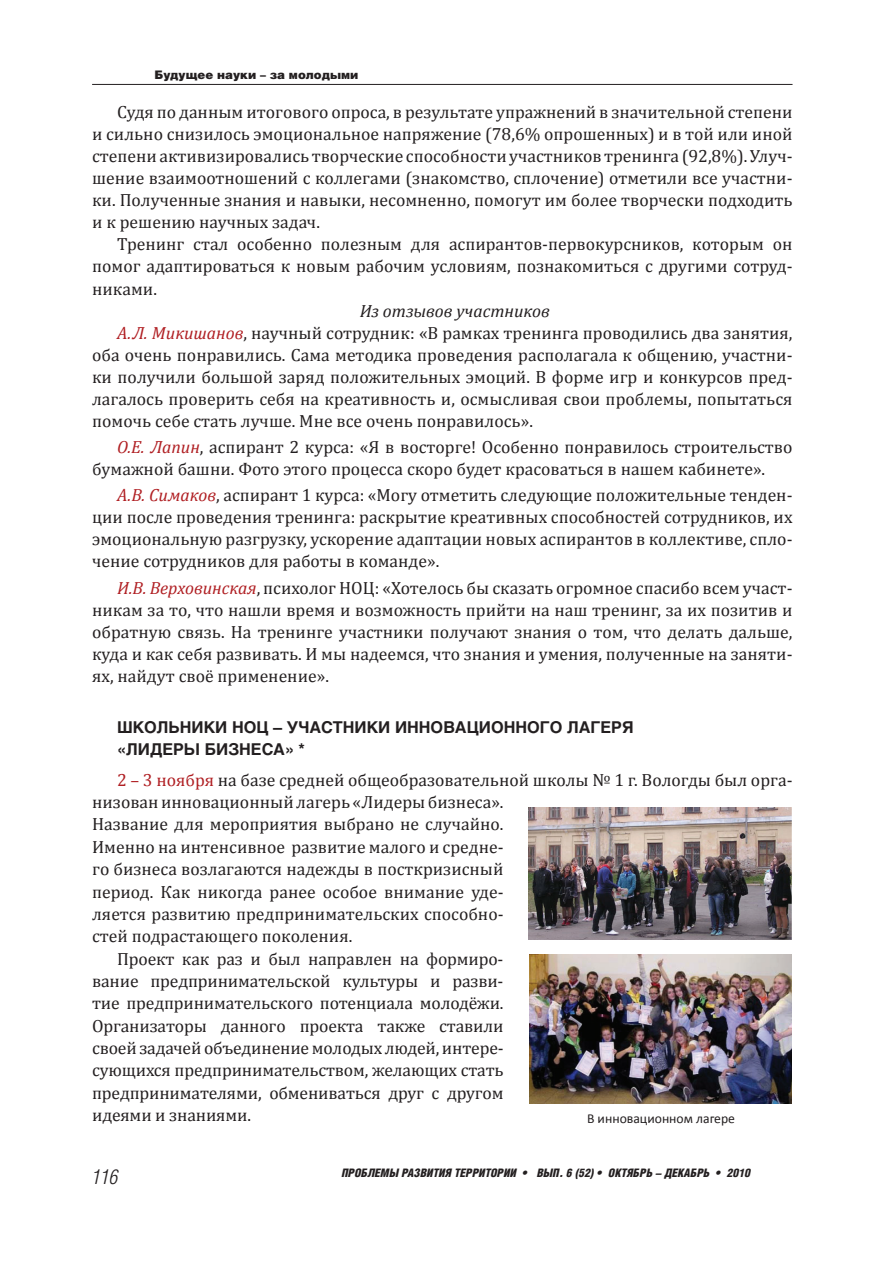
<style>
.page{position:relative;width:893px;height:1263px;background:#fff}
.page>*{position:absolute;margin:0;border:0;box-sizing:border-box;transform-origin:0 0}
.t1{font:italic 300 20.55px "Helios Cond";color:#231f20}
.t2{font:17.7px/22px "Cambria";color:#231f20;text-align:justify}
.t3{font:italic 17.7px "Cambria";color:#231f20}
.t4{font:700 16.2px/22px "Helios";color:#231f20}
.t5{font:13.65px "Calibri";color:#231f20}
.t6{font:italic 900 11.7px "Helios Cond";color:#231f20}
.t7{font:900 11.7px "Helios";color:#231f20}
.s1{font-style:italic;color:#b01f23}
.s2{color:#b01f23}
</style>
<div class="page">
<hr style="left:92px;top:84px;width:700px;height:1px;background:#231f20">
<img style="left:528px;top:808px;width:263px;height:132px">
<img style="left:529px;top:954px;width:262px;height:150px">
<p class="t7" style="left:155px;top:68px;width:205px">Будущее науки – за молодыми</p>
<p class="t2" style="left:92px;top:101px;width:702px;text-indent:25px">Судя по данным итогового опроса, в результате упражнений в значительной степени и сильно снизилось эмоциональное напряжение (78,6% опрошенных) и в той или иной степени активизировались творческие способности участников тренинга (92,8%). Улуч&shy;шение взаимоотношений с коллегами (знакомство, сплочение) отметили все участни&shy;ки. Полученные знания и навыки, несомненно, помогут им более творчески подходить и к решению научных задач.</p>
<p class="t2" style="left:92px;top:233px;width:702px;text-indent:25px">Тренинг стал особенно полезным для аспирантов-первокурсников, которым он помог адаптироваться к новым рабочим условиям, познакомиться с другими сотруд&shy;никами.</p>
<p class="t3" style="left:359px;top:300px;width:192px">Из отзывов участников</p>
<p class="t2" style="left:117px;top:321px;width:677px"><span class="s1">А.Л. Микишанов</span>, научный сотрудник: «В рамках тренинга проводились два занятия,</p>
<p class="t2" style="left:92px;top:343px;width:702px">оба очень понравились. Сама методика проведения располагала к общению, участни-</p>
<p class="t2" style="left:92px;top:365px;width:702px">ки получили большой заряд положительных эмоций. В форме игр и конкурсов пред-</p>
<p class="t2" style="left:92px;top:387px;width:702px">лагалось проверить себя на креативность и, осмысливая свои проблемы, попытаться</p>
<p class="t2" style="left:92px;top:409px;width:442px">помочь себе стать лучше. Мне все очень понравилось».</p>
<p class="t2" style="left:92px;top:436px;width:702px;text-indent:25px"><span class="s1">О.Е. Лапин</span>, аспирант 2 курса: «Я в восторге! Особенно понравилось строительство бумажной башни. Фото этого процесса скоро будет красоваться в нашем кабинете».</p>
<p class="t2" style="left:92px;top:484px;width:702px;text-indent:25px"><span class="s1">А.В. Симаков</span>, аспирант 1 курса: «Могу отметить следующие положительные тенден&shy;ции после проведения тренинга: раскрытие креативных способностей сотрудников, их эмоциональную разгрузку, ускорение адаптации новых аспирантов в коллективе, спло&shy;чение сотрудников для работы в команде».</p>
<p class="t2" style="left:92px;top:576px;width:702px;text-indent:25px"><span class="s1">И.В. Верховинская</span>, психолог НОЦ: «Хотелось бы сказать огромное спасибо всем участ&shy;никам за то, что нашли время и возможность прийти на наш тренинг, за их позитив и обратную связь. На тренинге участники получают знания о том, что делать дальше, куда и как себя развивать. И мы надеемся, что знания и умения, полученные на заняти&shy;ях, найдут своё применение».</p>
<p class="t4" style="left:117px;top:716px;width:518px">ШКОЛЬНИКИ НОЦ – УЧАСТНИКИ ИННОВАЦИОННОГО ЛАГЕРЯ «ЛИДЕРЫ БИЗНЕСА» *</p>
<p class="t2" style="left:117px;top:768px;width:677px"><span class="s2">2 – 3 ноября</span> на базе средней общеобразовательной школы № 1 г. Вологды был орга-</p>
<p class="t2" style="left:92px;top:791px;width:413px">низован инновационный лагерь «Лидеры бизнеса».</p>
<p class="t2" style="left:92px;top:813px;width:413px">Название для мероприятия выбрано не случайно.</p>
<p class="t2" style="left:92px;top:835px;width:413px">Именно на интенсивное развитие малого и средне-</p>
<p class="t2" style="left:92px;top:858px;width:413px">го бизнеса возлагаются надежды в посткризисный</p>
<p class="t2" style="left:92px;top:880px;width:413px">период. Как никогда ранее особое внимание уде-</p>
<p class="t2" style="left:92px;top:902px;width:413px">ляется развитию предпринимательских способно-</p>
<p class="t2" style="left:92px;top:925px;width:262px">стей подрастающего поколения.</p>
<p class="t2" style="left:117px;top:947px;width:388px">Проект как раз и был направлен на формиро-</p>
<p class="t2" style="left:92px;top:969px;width:413px">вание предпринимательской культуры и разви-</p>
<p class="t2" style="left:92px;top:992px;width:413px">тие предпринимательского потенциала молодёжи.</p>
<p class="t2" style="left:92px;top:1014px;width:413px">Организаторы данного проекта также ставили</p>
<p class="t2" style="left:92px;top:1036px;width:413px">своей задачей объединение молодых людей, интере-</p>
<p class="t2" style="left:92px;top:1059px;width:413px">сующихся предпринимательством, желающих стать</p>
<p class="t2" style="left:92px;top:1081px;width:413px">предпринимателями, обмениваться друг с другом</p>
<p class="t2" style="left:92px;top:1104px;width:160px">идеями и знаниями.</p>
<p class="t5" style="left:587px;top:1113px;width:149px">В инновационном лагере</p>
<p class="t1" style="left:92px;top:1165px;width:28px">116</p>
<p class="t6" style="left:341px;top:1166px;width:410px">ПРОБЛЕМЫ РАЗВИТИЯ ТЕРРИТОРИИ • ВЫП. 6 (52) • ОКТЯБРЬ – ДЕКАБРЬ • 2010</p>
</div>
